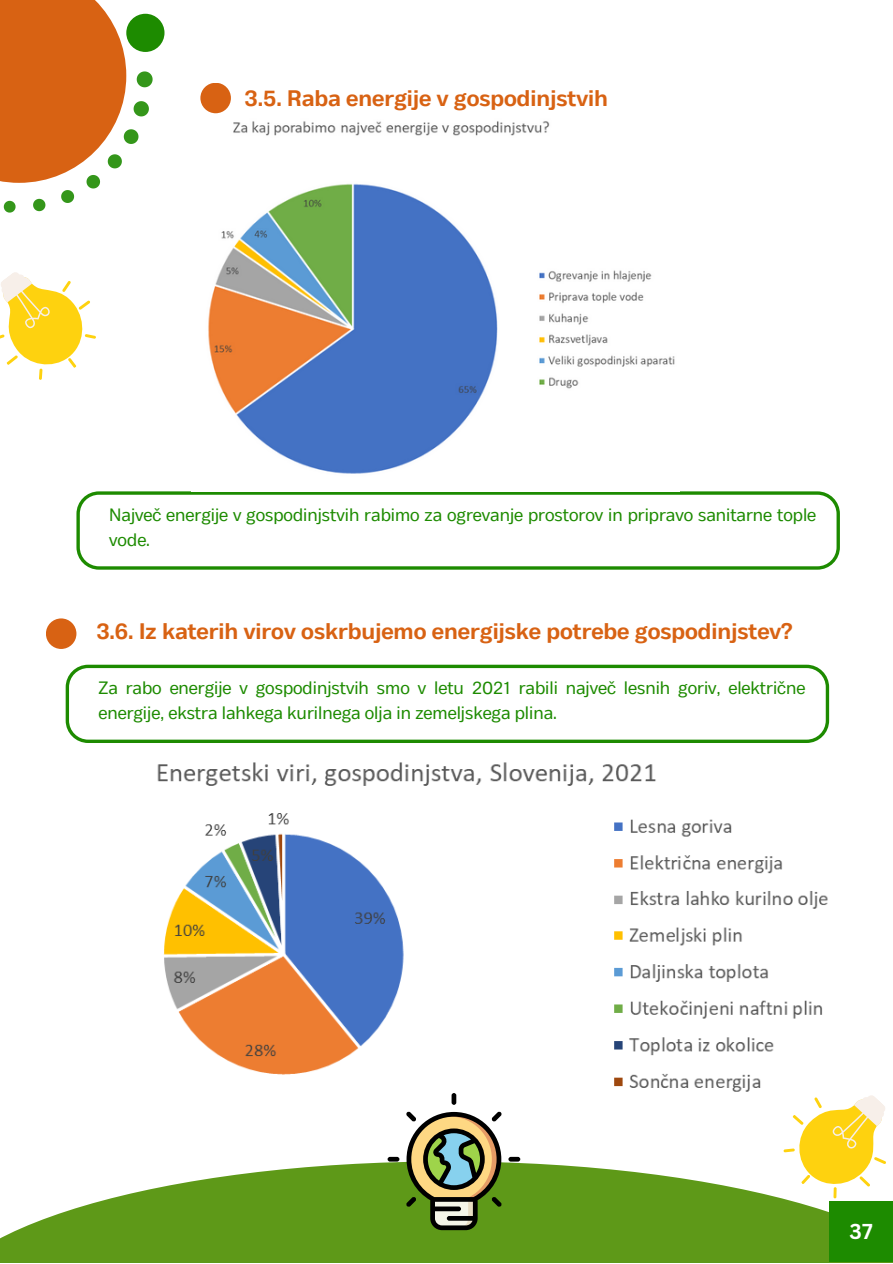
<style>
.page{position:relative;width:893px;height:1264px;background:#fff}
.page>*{position:absolute;margin:0;border:0;box-sizing:border-box;transform-origin:0 0}
.t1{font:700 22.5px "Body Text";color:#d86213}
.t2{font:700 21px "Canva Sans";color:#fff}
.t3{font:17.85px/24.8px "Body Text";color:#1d8b00}
</style>
<div class="page">
<svg style="left:137px;top:71px;width:15px;height:16px"></svg>
<svg style="left:134px;top:101px;width:15px;height:15px"></svg>
<svg style="left:126px;top:129px;width:13px;height:15px"></svg>
<svg style="left:86px;top:183px;width:14px;height:6px"></svg>
<svg style="left:61px;top:190px;width:13px;height:13px"></svg>
<svg style="left:33px;top:198px;width:13px;height:14px"></svg>
<svg style="left:3px;top:200px;width:13px;height:13px"></svg>
<div style="left:126px;top:14px;width:38px;height:38px;background:#1d8b00;border-radius:50%"></div>
<div style="left:0;top:0;width:126px;height:183px;background:#d86213"></div>
<svg style="left:0;top:1162px;width:829px;height:100px;fill:#5e9918"></svg>
<svg style="left:387px;top:1093px;width:133px;height:137px"></svg>
<div style="left:46px;top:618px;width:30px;height:31px;background:#d86213;border-radius:50%"></div>
<svg style="left:0;top:272px;width:96px;height:108px"></svg>
<svg style="left:76px;top:491px;width:763px;height:78px"></svg>
<img style="left:208px;top:111px;width:467px;height:363px">
<div style="left:200px;top:83px;width:31px;height:30px;background:#d86213;border-radius:50%"></div>
<svg style="left:66px;top:664px;width:763px;height:79px"></svg>
<img style="left:157px;top:762px;width:671px;height:330px">
<div style="left:829px;top:1201px;width:63px;height:61px;background:#1d8b00"></div>
<svg style="left:782px;top:1081px;width:104px;height:118px"></svg>
<p class="t1" style="left:244px;top:85px;width:365px">3.5. Raba energije v gospodinjstvih</p>
<p class="t3" style="left:109px;top:504px;width:708px">Največ energije v gospodinjstvih rabimo za ogrevanje prostorov in pripravo sanitarne tople vode.</p>
<p class="t1" style="left:96px;top:618px;width:697px">3.6. Iz katerih virov oskrbujemo energijske potrebe gospodinjstev?</p>
<p class="t3" style="left:98px;top:677px;width:708px">Za rabo energije v gospodinjstvih smo v letu 2021 rabili največ lesnih goriv, električne energije, ekstra lahkega kurilnega olja in zemeljskega plina.</p>
<p class="t2" style="left:849px;top:1215px;width:25px">37</p>
</div>
